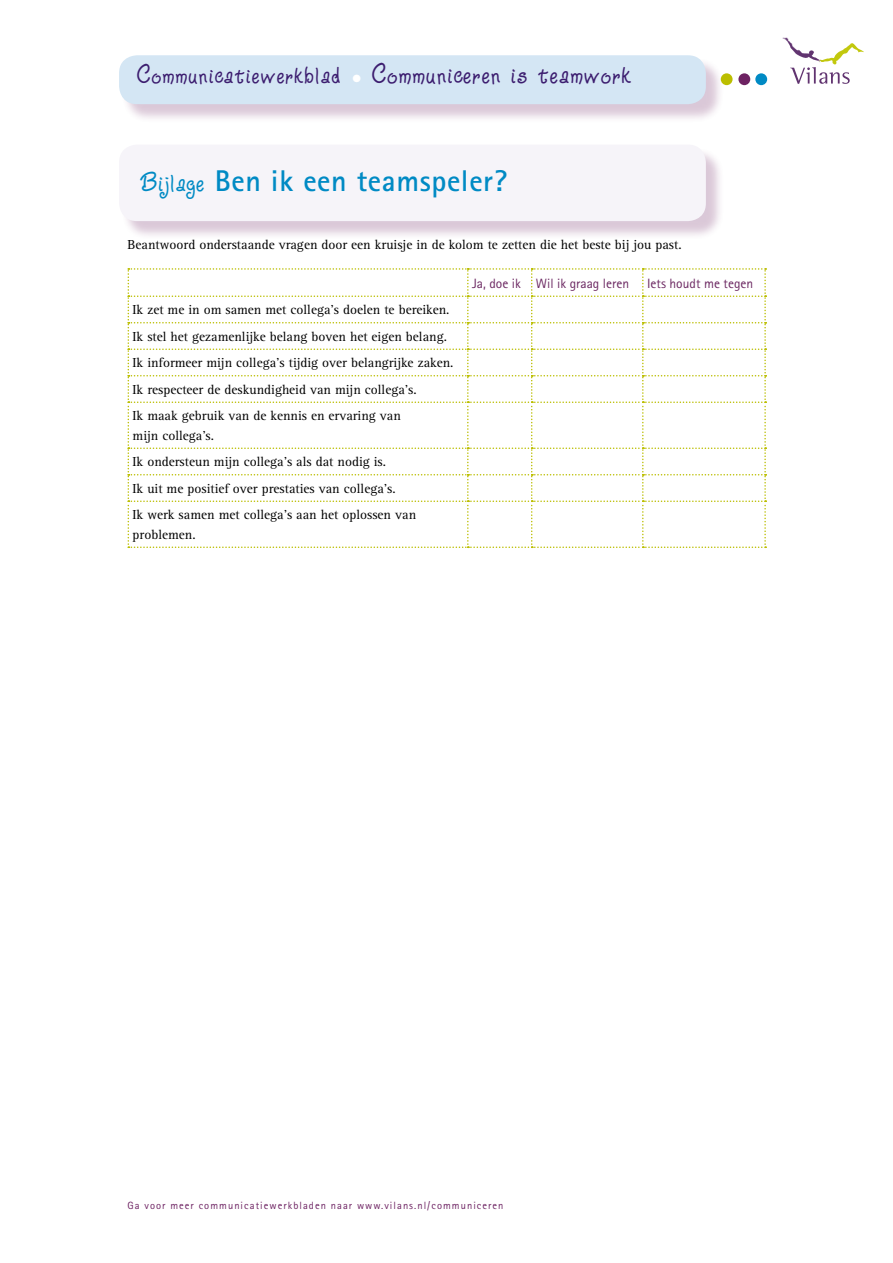
<style>
.page{position:relative;width:893px;height:1263px;background:#fff}
.page>*{position:absolute;margin:0;border:0;box-sizing:border-box;transform-origin:0 0}
.t1{font:30px "Ziggy Zoe";letter-spacing:.06em;color:#3c1d6f}
.t2{font:700 30px "Rotis Sans Serif";letter-spacing:.02em;color:#008ac4}
.t3{font:13.5px/26.5px "Rotis Serif";color:#000}
.t4{font:13.5px "Rotis Sans Serif";color:#6b2761}
.t5{font:10.5px "Rotis Sans Serif";letter-spacing:.1em;color:#6d2262}
.s1{font-size:28.5px}
.s2{font-family:"Ziggy Zoe";font-weight:400}
</style>
<div class="page">
<svg style="left:783px;top:38px;width:81px;height:46px"></svg>
<div style="left:121px;top:58px;width:603px;height:65px;background:#6d2262;opacity:.25"></div>
<div style="left:119px;top:55px;width:587px;height:49px;background:#d4e6f4;border-radius:18px"></div>
<div style="left:721px;top:73px;width:12px;height:12px;background:#bbbe00;border-radius:50%"></div>
<div style="left:738px;top:73px;width:12px;height:12px;background:#6d2262;border-radius:50%"></div>
<div style="left:755px;top:73px;width:12px;height:12px;background:#008ac4;border-radius:50%"></div>
<svg style="left:128px;top:268px;width:638px;height:280px"></svg>
<div style="left:121px;top:147px;width:603px;height:93px;background:#6d2262;opacity:.25"></div>
<div style="left:119px;top:145px;width:587px;height:76px;background:#f6f4f9;border-radius:18px"></div>
<h1 class="t1" style="left:137px;top:61px;width:495px"><span class="s1">Communicatiewerkblad</span> <sub>•</sub> Communiceren is teamwork</h1>
<h1 class="t2" style="left:140px;top:161px;width:368px"><span class="s2">Bijlage</span> Ben ik een teamspeler?</h1>
<p class="t3" style="left:128px;top:232px;width:556px">Beantwoord onderstaande vragen door een kruisje in de kolom te zetten die het beste bij jou past.</p>
<p class="t3" style="left:133px;top:297px;width:322px">Ik zet me in om samen met collega’s doelen te bereiken.<br>Ik stel het gezamenlijke belang boven het eigen belang.<br>Ik informeer mijn collega’s tijdig over belangrijke zaken.<br>Ik respecteer de deskundigheid van mijn collega’s.<br>Ik maak gebruik van de kennis en ervaring van</p>
<p class="t3" style="left:133px;top:422px;width:285px">mijn collega’s.<br>Ik ondersteun mijn collega’s als dat nodig is.<br>Ik uit me positief over prestaties van collega’s.<br>Ik werk samen met collega’s aan het oplossen van</p>
<p class="t3" style="left:133px;top:521px;width:65px">problemen.</p>
<p class="t4" style="left:472px;top:275px;width:159px">Ja, doe ik Wil ik graag leren</p>
<p class="t4" style="left:647px;top:275px;width:108px">Iets houdt me tegen</p>
<p class="t5" style="left:128px;top:1199px;width:377px">Ga voor meer communicatiewerkbladen naar www.vilans.nl/communiceren</p>
</div>
